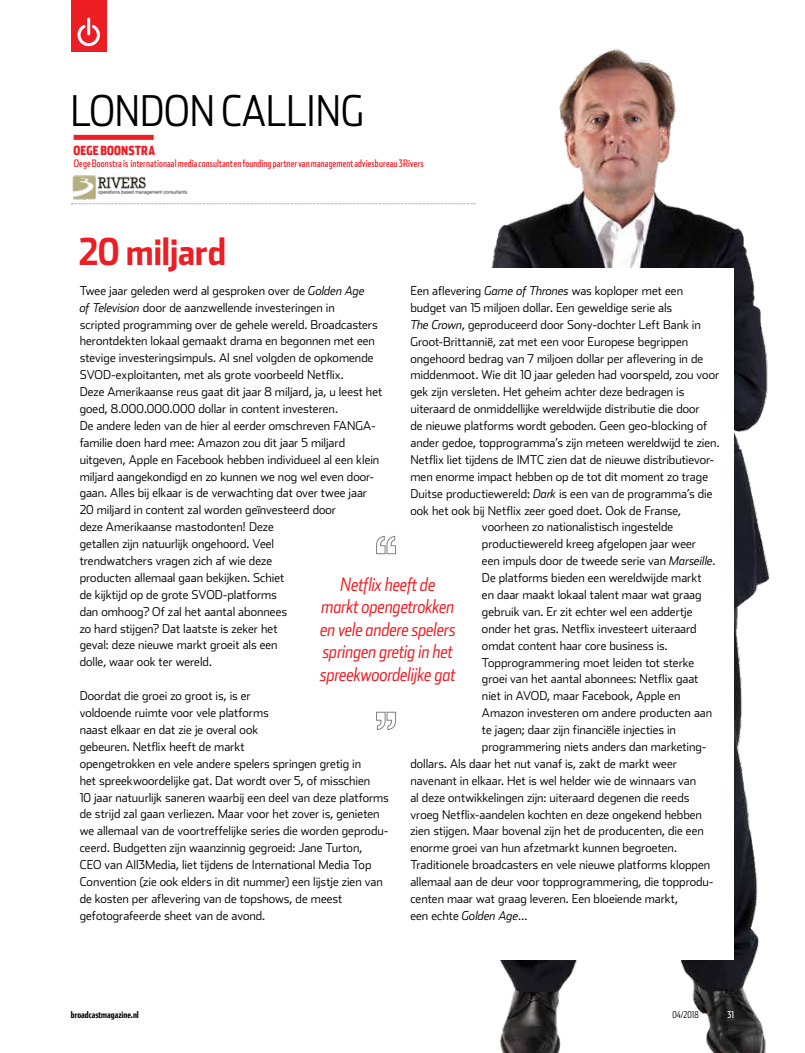
<style>
.page{position:relative;width:805px;height:1053px;background:#fff}
.page>*{position:absolute;margin:0;border:0;box-sizing:border-box;transform-origin:0 0}
.t1{font:300 42.5px "Stainless Cond";color:#000}
.t2{font:700 36.88px "Stainless Cond";letter-spacing:-.015em;color:#ed1d24}
.t3{font:italic 300 18.75px/22.5px "Stainless Cond";letter-spacing:-.015em;color:#ed1d24;text-align:center}
.t4{font:900 12.5px "Stainless Comp";letter-spacing:.01em;color:#ed1d24}
.t5{font:300 12.25px/16.9px "Stainless";letter-spacing:-.005em;color:#000}
.t6{font:10.25px "Stainless Comp";letter-spacing:.01em;color:#ed1d24}
.t7{font:700 9.38px "Stainless Comp";color:#000}
.t8{font:300 9.38px "Stainless Comp";color:#000}
.t9{font:9.38px "Stainless Comp";color:#fff}
.s1{font-style:italic}
</style>
<div class="page">
<img style="left:397px;top:49px;width:373px;height:1003px">
<svg style="left:71px;top:203px;width:404px;height:1px"></svg>
<div style="left:74px;top:135px;width:80px;height:5px;background:#ed1d24"></div>
<img style="left:72px;top:175px;width:116px;height:25px">
<div style="left:71px;top:268px;width:662px;height:691px;background:#fff"></div>
<svg style="left:376px;top:536px;width:20px;height:18px"></svg>
<svg style="left:376px;top:711px;width:20px;height:19px"></svg>
<div style="left:71px;top:0;width:35px;height:51px;background:#ed1d24"></div>
<hr style="left:87px;top:18px;width:3px;height:17px;background:#fff;border-radius:2px">
<svg style="left:77px;top:25px;width:23px;height:21px"></svg>
<h1 class="t1" style="left:71px;top:87px;width:294px">LONDON CALLING</h1>
<p class="t4" style="left:74px;top:142px;width:83px">OEGE BOONSTRA</p>
<p class="t6" style="left:74px;top:157px;width:351px">Oege Boonstra is internationaal media consultant en founding partner van management adviesbureau 3Rivers</p>
<h2 class="t2" style="left:79px;top:229px;width:149px">20 miljard</h2>
<p class="t5" style="left:80px;top:282px;width:304px">Twee jaar geleden werd al gesproken over de <span class="s1">Golden Age<br>of Television</span> door de aanzwellende investeringen in<br>scripted programming over de gehele wereld. Broadcasters herontdekten lokaal gemaakt drama en begonnen met een stevige investeringsimpuls. Al snel volgden de opkomende SVOD-exploitanten, met als grote voorbeeld Netflix.<br>Deze Amerikaanse reus gaat dit jaar 8 miljard, ja, u leest het goed, 8.000.000.000 dollar in content investeren.<br>De andere leden van de hier al eerder omschreven FANGA&shy;familie doen hard mee: Amazon zou dit jaar 5 miljard uitgeven, Apple en Facebook hebben individueel al een klein miljard aangekondigd en zo kunnen we nog wel even door&shy;gaan. Alles bij elkaar is de verwachting dat over twee jaar 20 miljard in content zal worden geïnvesteerd door<br>deze Amerikaanse mastodonten! Deze<br>getallen zijn natuurlijk ongehoord. Veel<br>trendwatchers vragen zich af wie deze<br>producten allemaal gaan bekijken. Schiet<br>de kijktijd op de grote SVOD-platforms<br>dan omhoog? Of zal het aantal abonnees<br>zo hard stijgen? Dat laatste is zeker het<br>geval: deze nieuwe markt groeit als een<br>dolle, waar ook ter wereld.</p>
<p class="t5" style="left:80px;top:687px;width:311px">Doordat die groei zo groot is, is er<br>voldoende ruimte voor vele platforms<br>naast elkaar en dat zie je overal ook<br>gebeuren. Netflix heeft de markt<br>opengetrokken en vele andere spelers springen gretig in<br>het spreekwoordelijke gat. Dat wordt over 5, of misschien<br>10 jaar natuurlijk saneren waarbij een deel van deze platforms de strijd zal gaan verliezen. Maar voor het zover is, genieten we allemaal van de voortreffelijke series die worden geprodu&shy;ceerd. Budgetten zijn waanzinnig gegroeid: Jane Turton,<br>CEO van All3Media, liet tijdens de International Media Top Convention (zie ook elders in dit nummer) een lijstje zien van de kosten per aflevering van de topshows, de meest gefotografeerde sheet van de avond.</p>
<p class="t5" style="left:410px;top:282px;width:274px">Een aflevering <span class="s1">Game of Thrones</span> was koploper met een</p>
<p class="t5" style="left:410px;top:299px;width:263px">budget van 15 miljoen dollar. Een geweldige serie als</p>
<p class="t5" style="left:410px;top:316px;width:292px"><span class="s1">The Crown</span>, geproduceerd door Sony-dochter Left Bank in</p>
<p class="t5" style="left:410px;top:332px;width:279px">Groot-Brittannië, zat met een voor Europese begrippen</p>
<p class="t5" style="left:410px;top:349px;width:294px">ongehoord bedrag van 7 miljoen dollar per aflevering in de</p>
<p class="t5" style="left:410px;top:366px;width:310px">middenmoot. Wie dit 10 jaar geleden had voorspeld, zou voor</p>
<p class="t5" style="left:410px;top:383px;width:275px">gek zijn versleten. Het geheim achter deze bedragen is</p>
<p class="t5" style="left:410px;top:400px;width:291px">uiteraard de onmiddellijke wereldwijde distributie die door</p>
<p class="t5" style="left:410px;top:417px;width:298px">de nieuwe platforms wordt geboden. Geen geo-blocking of</p>
<p class="t5" style="left:410px;top:434px;width:310px">ander gedoe, topprogramma’s zijn meteen wereldwijd te zien.</p>
<p class="t5" style="left:410px;top:451px;width:305px">Netflix liet tijdens de IMTC zien dat de nieuwe distributievor-</p>
<p class="t5" style="left:410px;top:467px;width:299px">men enorme impact hebben op de tot dit moment zo trage</p>
<p class="t5" style="left:410px;top:484px;width:303px">Duitse productiewereld: <span class="s1">Dark</span> is een van de programma’s die</p>
<p class="t5" style="left:410px;top:501px;width:272px">ook het ook bij Netflix zeer goed doet. Ook de Franse,</p>
<p class="t5" style="left:482px;top:518px;width:193px">voorheen zo nationalistisch ingestelde</p>
<p class="t5" style="left:482px;top:535px;width:215px">productiewereld kreeg afgelopen jaar weer</p>
<p class="t5" style="left:482px;top:552px;width:235px">een impuls door de tweede serie van <span class="s1">Marseille</span>.</p>
<p class="t5" style="left:482px;top:569px;width:221px">De platforms bieden een wereldwijde markt</p>
<p class="t5" style="left:482px;top:586px;width:221px">en daar maakt lokaal talent maar wat graag</p>
<p class="t5" style="left:482px;top:603px;width:212px">gebruik van. Er zit echter wel een addertje</p>
<p class="t5" style="left:482px;top:619px;width:216px">onder het gras. Netflix investeert uiteraard</p>
<p class="t5" style="left:482px;top:636px;width:187px">omdat content haar core business is.</p>
<p class="t5" style="left:482px;top:653px;width:214px">Topprogrammering moet leiden tot sterke</p>
<p class="t5" style="left:482px;top:670px;width:218px">groei van het aantal abonnees: Netflix gaat</p>
<p class="t5" style="left:482px;top:687px;width:200px">niet in AVOD, maar Facebook, Apple en</p>
<p class="t5" style="left:482px;top:704px;width:232px">Amazon investeren om andere producten aan</p>
<p class="t5" style="left:482px;top:721px;width:195px">te jagen; daar zijn financiële injecties in</p>
<p class="t5" style="left:482px;top:738px;width:226px">programmering niets anders dan marketing-</p>
<p class="t5" style="left:410px;top:754px;width:268px">dollars. Als daar het nut vanaf is, zakt de markt weer</p>
<p class="t5" style="left:410px;top:771px;width:287px">navenant in elkaar. Het is wel helder wie de winnaars van</p>
<p class="t5" style="left:410px;top:788px;width:280px">al deze ontwikkelingen zijn: uiteraard degenen die reeds</p>
<p class="t5" style="left:410px;top:805px;width:293px">vroeg Netflix-aandelen kochten en deze ongekend hebben</p>
<p class="t5" style="left:410px;top:822px;width:295px">zien stijgen. Maar bovenal zijn het de producenten, die een</p>
<p class="t5" style="left:410px;top:839px;width:268px">enorme groei van hun afzetmarkt kunnen begroeten.</p>
<p class="t5" style="left:410px;top:856px;width:301px">Traditionele broadcasters en vele nieuwe platforms kloppen</p>
<p class="t5" style="left:410px;top:873px;width:304px">allemaal aan de deur voor topprogrammering, die topprodu-</p>
<p class="t5" style="left:410px;top:889px;width:269px">centen maar wat graag leveren. Een bloeiende markt,</p>
<p class="t5" style="left:410px;top:906px;width:118px">een echte <span class="s1">Golden Age</span>…</p>
<h3 class="t3" style="left:320px;top:572px;width:137px">Netflix heeft de markt opengetrokken en vele andere spelers springen gretig in het spreekwoordelijke gat</h3>
<p class="t7" style="left:71px;top:1008px;width:69px">broadcastmagazine.nl</p>
<p class="t8" style="left:672px;top:1009px;width:28px">04/2018</p>
<p class="t9" style="left:727px;top:1008px;width:8px">31</p>
</div>
